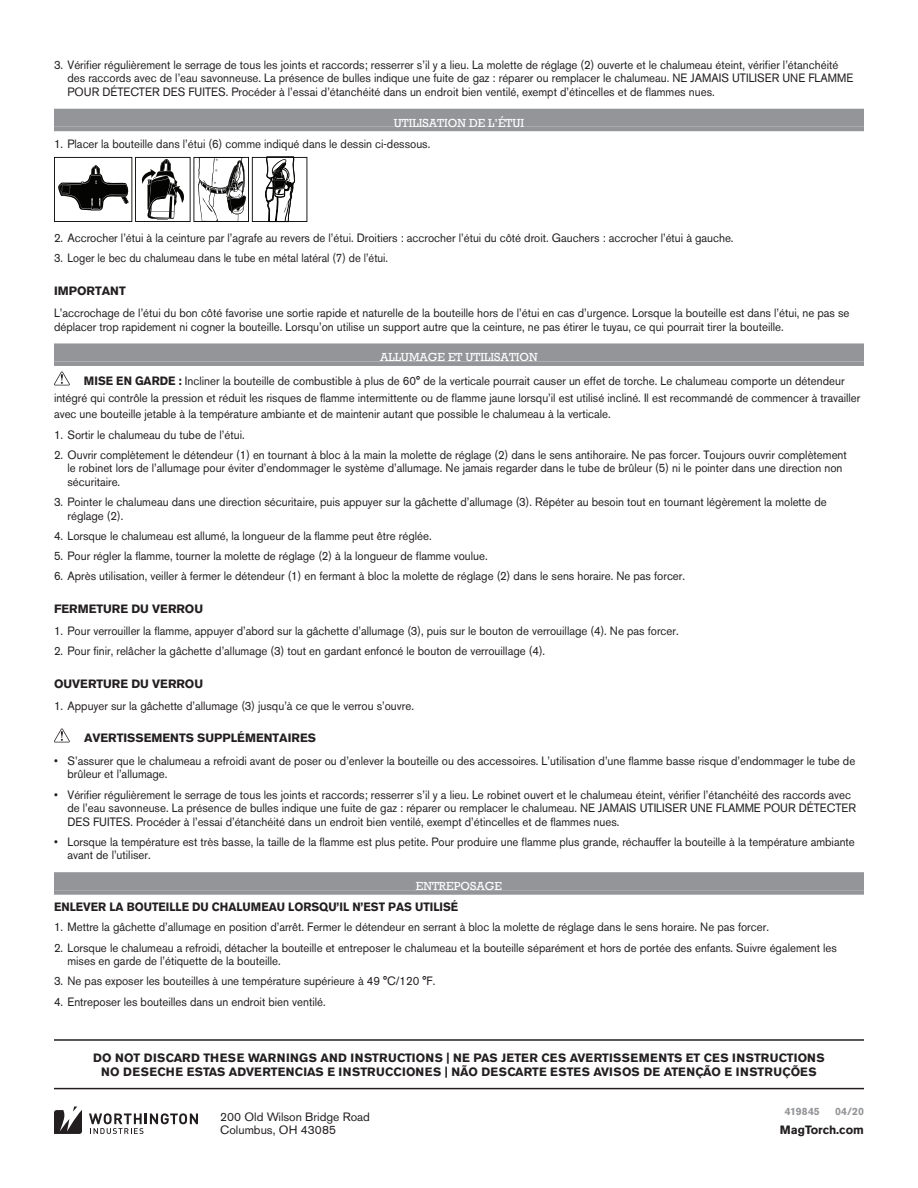
<style>
.page{position:relative;width:918px;height:1188px;background:#fff}
.page>*{position:absolute;margin:0;border:0;box-sizing:border-box;transform-origin:0 0}
.DANGER_or_WARNING{font:12px/13.5px "Akzidenz Grotesk BE";color:#231f20;scale:.95 1}
.basic__no_indent{font:12px/13.5px "Akzidenz Grotesk BE";color:#231f20;scale:.95 1}
.t1{font:700 12px "Akzidenz Grotesk Std";color:#231f20}
.t2{font:700 12px "Akzidenz Grotesk Std";letter-spacing:.02em;color:#231f20}
.DANGER_or_WARNING-2{font:700 12px "Akzidenz Grotesk BE";color:#231f20}
.DANGER_or_WARNING-3{font:12px "Akzidenz Grotesk BE";color:#231f20;scale:.92 1}
.DANGER_or_WARNING-4{font:700 12px "Akzidenz Grotesk BE";color:#231f20;scale:.95 1}
.Section_Header_-_Gre{font:12px "Rockwell";color:#fff}
.Body_-_no_indent{font:12px "Akzidenz Grotesk Std";color:#231f20}
.t3{font:700 10.5px "Akzidenz Grotesk Std";color:#939598}
.s1{font-weight:700}
</style>
<div class="page">
<div style="left:54px;top:109px;width:810px;height:18px;background:#939598"></div>
<hr style="left:54px;top:127px;width:810px;height:4px;background:#939598">
<div style="left:54px;top:343px;width:810px;height:18px;background:#939598"></div>
<div style="left:54px;top:361px;width:810px;height:5px;background:#939598"></div>
<div style="left:54px;top:872px;width:810px;height:18px;background:#939598"></div>
<div style="left:54px;top:890px;width:810px;height:5px;background:#939598"></div>
<svg style="left:54px;top:371px;width:16px;height:14px"></svg>
<svg style="left:54px;top:728px;width:16px;height:14px"></svg>
<svg style="left:54px;top:157px;width:253px;height:65px"></svg>
<svg style="left:89px;top:1113px;width:109px;height:21px"></svg>
<svg style="left:54px;top:1107px;width:28px;height:27px"></svg>
<hr style="left:54px;top:1039px;width:810px;height:2px;background:#231f20">
<hr style="left:54px;top:1088px;width:810px;height:1px;background:#231f20">
<p class="DANGER_or_WARNING" style="left:68px;top:58px;width:829px;text-indent:-14px">3. Vérifier régulièrement le serrage de tous les joints et raccords; resserrer s’il y a lieu. La molette de réglage (2) ouverte et le chalumeau éteint, vérifier l’étanchéité des raccords avec de l’eau savonneuse. La présence de bulles indique une fuite de gaz : réparer ou remplacer le chalumeau. NE JAMAIS UTILISER UNE FLAMME<br>POUR DÉTECTER DES FUITES. Procéder à l’essai d’étanchéité dans un endroit bien ventilé, exempt d’étincelles et de flammes nues.</p>
<p class="Section_Header_-_Gre" style="left:394px;top:116px;width:132px">UTILISATION DE L’ÉTUI</p>
<p class="DANGER_or_WARNING" style="left:54px;top:137px;width:398px">1. Placer la bouteille dans l’étui (6) comme indiqué dans le dessin ci-dessous.</p>
<p class="DANGER_or_WARNING" style="left:54px;top:231px;width:717px">2. Accrocher l’étui à la ceinture par l’agrafe au revers de l’étui. Droitiers : accrocher l’étui du côté droit. Gauchers : accrocher l’étui à gauche.</p>
<p class="DANGER_or_WARNING-3" style="left:54px;top:251px;width:365px">3. Loger le bec du chalumeau dans le tube en métal latéral (7) de l’étui.</p>
<p class="DANGER_or_WARNING-2" style="left:54px;top:284px;width:73px">IMPORTANT</p>
<p class="basic__no_indent" style="left:54px;top:306px;width:839px">L’accrochage de l’étui du bon côté favorise une sortie rapide et naturelle de la bouteille hors de l’étui en cas d’urgence. Lorsque la bouteille est dans l’étui, ne pas se déplacer trop rapidement ni cogner la bouteille. Lorsqu’on utilise un support autre que la ceinture, ne pas étirer le tuyau, ce qui pourrait tirer la bouteille.</p>
<p class="Section_Header_-_Gre" style="left:380px;top:351px;width:159px">ALLUMAGE ET UTILISATION</p>
<p class="DANGER_or_WARNING" style="left:54px;top:373px;width:850px;line-height:16.5px;text-indent:30px"><span class="s1">MISE EN GARDE :</span> Incliner la bouteille de combustible à plus de 60° de la verticale pourrait causer un effet de torche. Le chalumeau comporte un détendeur intégré qui contrôle la pression et réduit les risques de flamme intermittente ou de flamme jaune lorsqu’il est utilisé incliné. Il est recommandé de commencer à travailler avec une bouteille jetable à la température ambiante et de maintenir autant que possible le chalumeau à la verticale.</p>
<p class="DANGER_or_WARNING" style="left:54px;top:428px;width:202px">1. Sortir le chalumeau du tube de l’étui.</p>
<p class="DANGER_or_WARNING" style="left:68px;top:448px;width:822px;text-indent:-14px">2. Ouvrir complètement le détendeur (1) en tournant à bloc à la main la molette de réglage (2) dans le sens antihoraire. Ne pas forcer. Toujours ouvrir complètement le robinet lors de l’allumage pour éviter d’endommager le système d’allumage. Ne jamais regarder dans le tube de brûleur (5) ni le pointer dans une direction non sécuritaire.</p>
<p class="DANGER_or_WARNING" style="left:68px;top:495px;width:801px;text-indent:-14px">3. Pointer le chalumeau dans une direction sécuritaire, puis appuyer sur la gâchette d’allumage (3). Répéter au besoin tout en tournant légèrement la molette de réglage (2).</p>
<p class="DANGER_or_WARNING" style="left:54px;top:529px;width:399px">4. Lorsque le chalumeau est allumé, la longueur de la flamme peut être réglée.</p>
<p class="DANGER_or_WARNING" style="left:54px;top:549px;width:458px">5. Pour régler la flamme, tourner la molette de réglage (2) à la longueur de flamme voulue.</p>
<p class="DANGER_or_WARNING" style="left:54px;top:570px;width:666px">6. Après utilisation, veiller à fermer le détendeur (1) en fermant à bloc la molette de réglage (2) dans le sens horaire. Ne pas forcer.</p>
<p class="DANGER_or_WARNING-2" style="left:54px;top:602px;width:151px">FERMETURE DU VERROU</p>
<p class="DANGER_or_WARNING" style="left:54px;top:624px;width:659px">1. Pour verrouiller la flamme, appuyer d’abord sur la gâchette d’allumage (3), puis sur le bouton de verrouillage (4). Ne pas forcer.</p>
<p class="DANGER_or_WARNING" style="left:54px;top:645px;width:519px">2. Pour finir, relâcher la gâchette d’allumage (3) tout en gardant enfoncé le bouton de verrouillage (4).</p>
<p class="DANGER_or_WARNING-2" style="left:54px;top:677px;width:151px">OUVERTURE DU VERROU</p>
<p class="DANGER_or_WARNING" style="left:54px;top:699px;width:380px">1. Appuyer sur la gâchette d’allumage (3) jusqu’à ce que le verrou s’ouvre.</p>
<p class="DANGER_or_WARNING-2" style="left:84px;top:731px;width:234px">AVERTISSEMENTS SUPPLÉMENTAIRES</p>
<p class="DANGER_or_WARNING" style="left:68px;top:754px;width:831px;text-indent:-14px">• S’assurer que le chalumeau a refroidi avant de poser ou d’enlever la bouteille ou des accessoires. L’utilisation d’une flamme basse risque d’endommager le tube de brûleur et l’allumage.</p>
<p class="DANGER_or_WARNING" style="left:68px;top:788px;width:832px;text-indent:-14px">• Vérifier régulièrement le serrage de tous les joints et raccords; resserrer s’il y a lieu. Le robinet ouvert et le chalumeau éteint, vérifier l’étanchéité des raccords avec de l’eau savonneuse. La présence de bulles indique une fuite de gaz : réparer ou remplacer le chalumeau. NE JAMAIS UTILISER UNE FLAMME POUR DÉTECTER<br>DES FUITES. Procéder à l’essai d’étanchéité dans un endroit bien ventilé, exempt d’étincelles et de flammes nues.</p>
<p class="DANGER_or_WARNING" style="left:68px;top:835px;width:830px;text-indent:-14px">• Lorsque la température est très basse, la taille de la flamme est plus petite. Pour produire une flamme plus grande, réchauffer la bouteille à la température ambiante avant de l’utiliser.</p>
<p class="Section_Header_-_Gre" style="left:416px;top:879px;width:88px">ENTREPOSAGE</p>
<p class="DANGER_or_WARNING-4" style="left:54px;top:900px;width:427px">ENLEVER LA BOUTEILLE DU CHALUMEAU LORSQU’IL N’EST PAS UTILISÉ</p>
<p class="DANGER_or_WARNING" style="left:54px;top:921px;width:754px">1. Mettre la gâchette d’allumage en position d’arrêt. Fermer le détendeur en serrant à bloc la molette de réglage dans le sens horaire. Ne pas forcer.</p>
<p class="DANGER_or_WARNING" style="left:68px;top:941px;width:811px;text-indent:-14px">2. Lorsque le chalumeau a refroidi, détacher la bouteille et entreposer le chalumeau et la bouteille séparément et hors de portée des enfants. Suivre également les mises en garde de l’étiquette de la bouteille.</p>
<p class="DANGER_or_WARNING" style="left:54px;top:975px;width:403px">3. Ne pas exposer les bouteilles à une température supérieure à 49 °C/120 °F.</p>
<p class="DANGER_or_WARNING" style="left:54px;top:995px;width:287px">4. Entreposer les bouteilles dans un endroit bien ventilé.</p>
<p class="t2" style="left:93px;top:1051px;width:733px">DO NOT DISCARD THESE WARNINGS AND INSTRUCTIONS | NE PAS JETER CES AVERTISSEMENTS ET CES INSTRUCTIONS</p>
<p class="t1" style="left:101px;top:1064px;width:717px">NO DESECHE ESTAS ADVERTENCIAS E INSTRUCCIONES | NÃO DESCARTE ESTES AVISOS DE ATENÇÃO E INSTRUÇÕES</p>
<p class="Body_-_no_indent" style="left:220px;top:1109px;width:151px">200 Old Wilson Bridge Road</p>
<p class="Body_-_no_indent" style="left:220px;top:1123px;width:117px">Columbus, OH 43085</p>
<p class="t1" style="left:780px;top:1123px;width:86px">MagTorch.com</p>
<p class="t3" style="left:785px;top:1105px;width:37px">419845</p>
<p class="t3" style="left:835px;top:1105px;width:30px">04/20</p>
</div>
